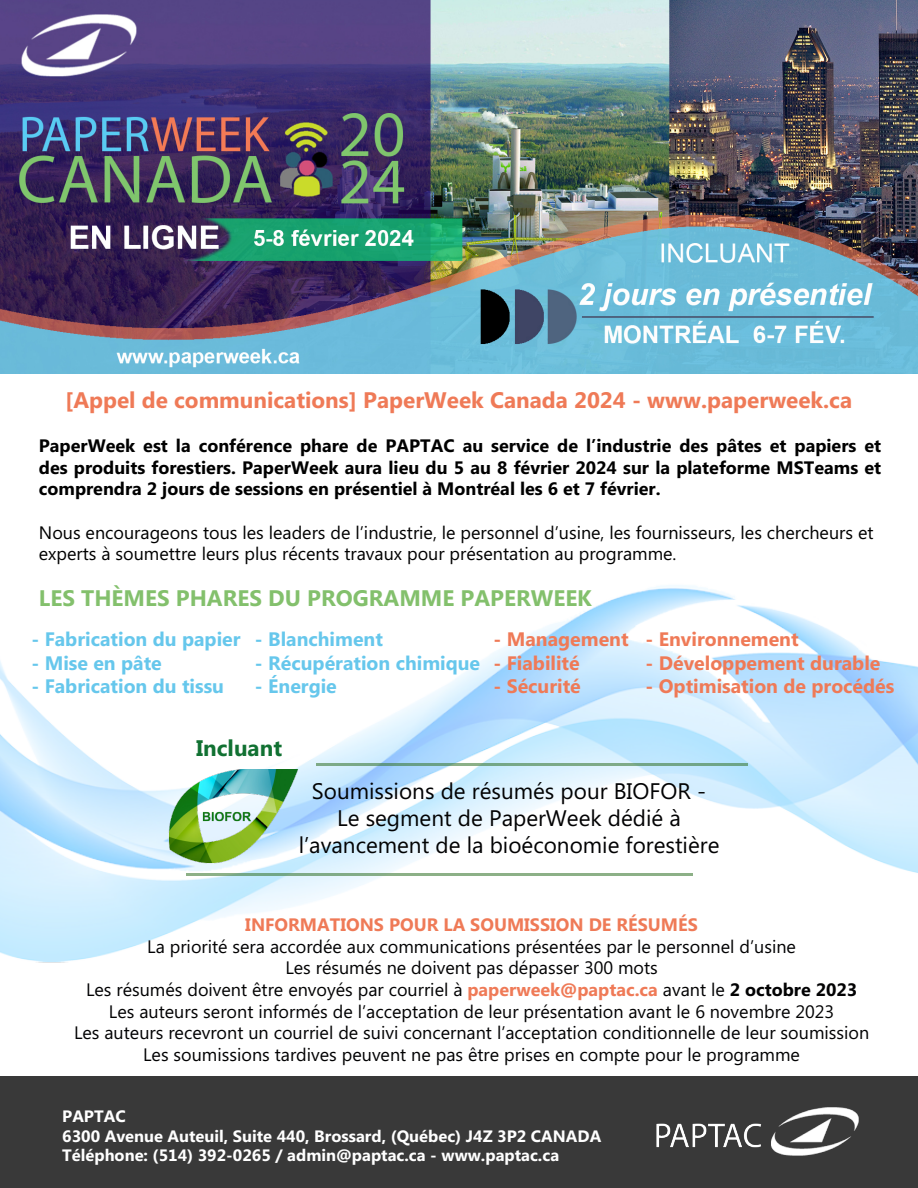
<style>
.page{position:relative;width:918px;height:1188px;background:#fff}
.page>*{position:absolute;margin:0;border:0;box-sizing:border-box;transform-origin:0 0}
.t1{font:22.5px/27px "Microsoft Phags Pa";color:#020203;text-align:center}
.t2{font:700 22.5px "Microsoft Phags Pa";color:#ef7a57}
.t3{font:700 22.5px "Microsoft Phags Pa";color:#83c06c}
.t4{font:700 22.5px "Microsoft Phags Pa";color:#117132}
.t5{font:700 19.5px "Microsoft Phags Pa";color:#66c7ec}
.t6{font:700 19.5px "Microsoft Phags Pa";color:#ef7a57}
.t7{font:18px/21.6px "Microsoft Phags Pa";color:#020203;text-align:center}
.t8{font:700 18px/21.6px "Microsoft Phags Pa";color:#000;text-align:justify}
.t9{font:18px/21.6px "Microsoft Phags Pa";color:#000}
.t10{font:700 18px "Microsoft Phags Pa";color:#ef7a57}
.t11{font:700 16.5px/19.8px "Microsoft Phags Pa";color:#fff}
.s1{font-weight:700;color:#ef7a57}
.s2{font-weight:700}
</style>
<div class="page">
<div style="left:0;top:1076px;width:918px;height:112px;background:#393939"></div>
<img style="left:0;top:585px;width:918px;height:378px">
<img style="left:0;top:0;width:918px;height:373px">
<img style="left:656px;top:1107px;width:203px;height:49px">
<svg style="left:167px;top:764px;width:113px;height:5px"></svg>
<img style="left:162px;top:769px;width:148px;height:96px">
<hr style="left:316px;top:763px;width:432px;height:3px;background:#397630">
<hr style="left:186px;top:874px;width:507px;height:2px;background:#397630">
<p class="t2" style="left:65px;top:384px;width:789px">[Appel de communications] PaperWeek Canada 2024 - www.paperweek.ca</p>
<p class="t8" style="left:39px;top:434px;width:844px">PaperWeek est la conférence phare de PAPTAC au service de l’industrie des pâtes et papiers et des produits forestiers. PaperWeek aura lieu du 5 au 8 février 2024 sur la plateforme MSTeams et comprendra 2 jours de sessions en présentiel à Montréal les 6 et 7 février.</p>
<p class="t9" style="left:39px;top:521px;width:836px">Nous encourageons tous les leaders de l’industrie, le personnel d’usine, les fournisseurs, les chercheurs et experts à soumettre leurs plus récents travaux pour présentation au programme.</p>
<p class="t3" style="left:39px;top:582px;width:555px">LES THÈMES PHARES DU PROGRAMME PAPERWEEK</p>
<p class="t5" style="left:31px;top:626px;width:211px">- Fabrication du papier</p>
<p class="t5" style="left:31px;top:649px;width:132px">- Mise en pâte</p>
<p class="t5" style="left:31px;top:672px;width:194px">- Fabrication du tissu</p>
<p class="t5" style="left:255px;top:626px;width:130px">- Blanchiment</p>
<p class="t5" style="left:255px;top:649px;width:227px">- Récupération chimique</p>
<p class="t5" style="left:255px;top:672px;width:83px">- Énergie</p>
<p class="t6" style="left:646px;top:626px;width:155px">- Environnement</p>
<p class="t6" style="left:646px;top:649px;width:236px">- Développement durable</p>
<p class="t6" style="left:646px;top:672px;width:250px">- Optimisation de procédés</p>
<p class="t6" style="left:494px;top:626px;width:137px">- Management</p>
<p class="t6" style="left:494px;top:649px;width:88px">- Fiabilité</p>
<p class="t6" style="left:494px;top:672px;width:89px">- Sécurité</p>
<p class="t4" style="left:196px;top:732px;width:88px">Incluant</p>
<p class="t1" style="left:299px;top:776px;width:422px">Soumissions de résumés pour BIOFOR -<br>Le segment de PaperWeek dédié à l’avancement de la bioéconomie forestière</p>
<p class="t10" style="left:245px;top:912px;width:454px">INFORMATIONS POUR LA SOUMISSION DE RÉSUMÉS</p>
<p class="t7" style="left:74px;top:935px;width:797px">La priorité sera accordée aux communications présentées par le personnel d’usine<br>Les résumés ne doivent pas dépasser 300 mots<br>Les résumés doivent être envoyés par courriel à <span class="s1">paperweek@paptac.ca</span> avant le <span class="s2">2 octobre 2023<br></span>Les auteurs seront informés de l’acceptation de leur présentation avant le 6 novembre 2023<br>Les auteurs recevront un courriel de suivi concernant l’acceptation conditionnelle de leur soumission Les soumissions tardives peuvent ne pas être prises en compte pour le programme</p>
<p class="t11" style="left:62px;top:1105px;width:541px">PAPTAC<br>6300 Avenue Auteuil, Suite 440, Brossard, (Québec) J4Z 3P2 CANADA<br>Téléphone: (514) 392-0265 / admin@paptac.ca - www.paptac.ca</p>
</div>
